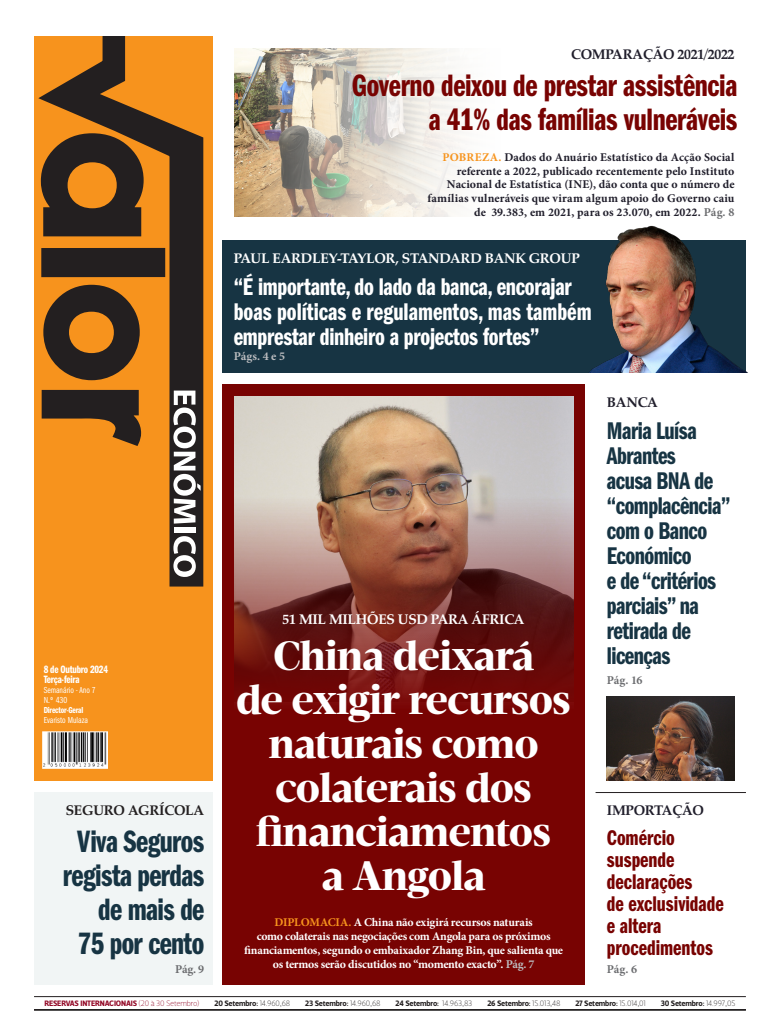
<style>
.page{position:relative;width:780px;height:1021px;background:#fff}
.page>*{position:absolute;margin:0;border:0;box-sizing:border-box;transform-origin:0 0}
.body{font:900 42px/44px "Velino Headline";letter-spacing:-.025em;color:#fff;text-align:center}
.body-2{font:32px "Franklin Gothic Demi Cmpr";letter-spacing:-.01em;color:#780302}
.body-3{font:32px/34px "Franklin Gothic Demi Cmpr";letter-spacing:-.02em;color:#173443;text-align:right}
.body-4{font:25px/25px "Franklin Gothic Demi Cmpr";letter-spacing:-.01em;color:#fff}
.body-5{font:25px/25px "Franklin Gothic Demi Cmpr";letter-spacing:-.02em;color:#173443}
.body-6{font:22px/22px "Franklin Gothic Demi Cmpr";color:#780302}
.body-7{font:700 14px "Zapf Calligraphic 801 BT";letter-spacing:-.02em;color:#fff}
.body-8{font:700 14px "Zapf Calligraphic 801 BT";letter-spacing:-.02em;color:#201e2b}
.body-9{font:700 14px "Zapf Calligraphic 801 BT";letter-spacing:-.02em;color:#231f20}
.Txt_Minion{font:700 12px "Minion Pro";letter-spacing:-.01em;color:#6c6d70}
.Txt_Minion-2{font:700 12px "Minion Pro";color:#bcbdc0}
.Txt_Minion-3{font:700 11.8px/13.8px "Minion Pro";letter-spacing:.005em;color:#201e2b;text-align:right}
.Txt_Minion-4{font:700 11.8px "Minion Pro";letter-spacing:-.02em;color:#fff}
.t1{font:11px "Franklin Gothic Demi Cmpr";letter-spacing:-.02em;color:#fff}
.t2{font:9px/10px "Franklin Gothic Demi Cmpr";letter-spacing:-.02em;color:#fff}
.t3{font:9px "Franklin Gothic Book Cmpr";color:#fff}
.t4{font:700 8px "Velino Sans";letter-spacing:-.02em;color:#231f20}
.t5{font:700 8px "Velino Sans";letter-spacing:-.02em;color:#930927}
.s1{color:#f7941d}
.s2{font-size:12px;color:#6c6d70}
.s3{font-family:"Franklin Gothic Book Cmpr"}
.s4{font-size:12px;color:#bcbdc0}
.s5{font-weight:100}
</style>
<div class="page">
<hr style="left:34px;top:1009px;width:711px;height:1px;background:#231f20">
<hr style="left:34px;top:996px;width:711px;height:1px;background:#231f20">
<div style="left:34px;top:36px;width:179px;height:744px;background:#f7931d"></div>
<svg style="left:38px;top:36px;width:166px;height:551px"></svg>
<svg style="left:173px;top:390px;width:27px;height:133px"></svg>
<div style="left:174px;top:527px;width:21px;height:5px;background:#fff"></div>
<svg style="left:173px;top:536px;width:23px;height:41px"></svg>
<img style="left:43px;top:731px;width:65px;height:37px">
<div style="left:34px;top:792px;width:179px;height:192px;background:#f1f5f5"></div>
<div style="left:222px;top:384px;width:362px;height:600px;background:#780302"></div>
<img style="left:234px;top:396px;width:339px;height:304px">
<img style="left:606px;top:696px;width:128px;height:84px">
<hr style="left:595px;top:792px;width:151px;height:1px;background:#231f20">
<img style="left:234px;top:48px;width:231px;height:168px">
<div style="left:222px;top:240px;width:524px;height:132px;background:#173443"></div>
<img style="left:590px;top:225px;width:157px;height:147px">
<p class="body-8" style="left:571px;top:46px;width:165px">COMPARAÇÃO 2021/2022</p>
<p class="body-2" style="left:352px;top:68px;width:387px">Governo deixou de prestar assistência</p>
<p class="body-2" style="left:428px;top:102px;width:310px">a 41% das famílias vulneráveis</p>
<p class="Txt_Minion-3" style="left:427px;top:150px;width:308px"><span class="s1">POBREZA.</span> Dados do Anuário Estatístico da Acção Social referente a 2022, publicado recentemente pelo Instituto Nacional de Estatística (INE), dão conta que o número de famílias vulneráveis que viram algum apoio do Governo caiu de 39.383, em 2021, para os 23.070, em 2022. <span class="s2">Pág. 8</span></p>
<p class="body-7" style="left:234px;top:250px;width:347px">PAUL EARDLEY-TAYLOR, STANDARD BANK GROUP</p>
<p class="body-4" style="left:234px;top:274px;width:359px">“É importante, do lado da banca, encorajar boas políticas e regulamentos, mas também emprestar dinheiro a projectos fortes”</p>
<p class="Txt_Minion-2" style="left:234px;top:348px;width:53px">Págs. 4 e 5</p>
<p class="t1" style="left:44px;top:663px;width:66px">8 de Outubro 2024</p>
<p class="t1" style="left:44px;top:673px;width:37px">Terça-feira</p>
<p class="t3" style="left:44px;top:685px;width:54px">Semanário - Ano 7</p>
<p class="t3" style="left:44px;top:695px;width:25px">N.º 430</p>
<p class="t2" style="left:44px;top:705px;width:46px">Director-Geral<br><span class="s3">Evaristo Mulaza</span></p>
<p class="body-9" style="left:66px;top:802px;width:140px">SEGURO AGRÍCOLA</p>
<p class="body-3" style="left:77px;top:825px;width:129px">Viva Seguros</p>
<p class="body-3" style="left:63px;top:859px;width:143px">regista perdas de mais de</p>
<p class="body-3" style="left:78px;top:927px;width:128px">75 por cento</p>
<p class="Txt_Minion" style="left:175px;top:960px;width:31px">Pág. 9</p>
<p class="body-7" style="left:282px;top:610px;width:243px">51 MIL MILHÕES USD PARA ÁFRICA</p>
<p class="body" style="left:236px;top:634px;width:336px">China deixará<br>de exigir recursos naturais como colaterais dos financiamentos<br>a Angola</p>
<p class="Txt_Minion-4" style="left:274px;top:914px;width:260px"><span class="s1">DIPLOMACIA.</span> A China não exigirá recursos naturais</p>
<p class="Txt_Minion-4" style="left:257px;top:928px;width:295px">como colaterais nas negociações com Angola para os próximos</p>
<p class="Txt_Minion-4" style="left:244px;top:941px;width:320px">financiamentos, segundo o embaixador Zhang Bin, que salienta que</p>
<p class="Txt_Minion-4" style="left:273px;top:955px;width:263px">os termos serão discutidos no “momento exacto”. <span class="s4">Pág. 7</span></p>
<p class="body-8" style="left:607px;top:394px;width:52px">BANCA</p>
<p class="body-5" style="left:607px;top:418px;width:125px">Maria Luísa<br>Abrantes<br>acusa BNA de “complacência” com o Banco<br>Económico<br>e de “critérios parciais” na retirada de licenças</p>
<p class="Txt_Minion" style="left:607px;top:672px;width:37px">Pág. 16</p>
<p class="body-8" style="left:607px;top:802px;width:99px">IMPORTAÇÃO</p>
<p class="body-6" style="left:607px;top:827px;width:69px">Comércio</p>
<p class="body-6" style="left:607px;top:849px;width:69px">suspende</p>
<p class="body-6" style="left:607px;top:871px;width:118px">declarações<br>de exclusividade</p>
<p class="body-6" style="left:607px;top:915px;width:56px">e altera</p>
<p class="body-6" style="left:607px;top:937px;width:108px">procedimentos</p>
<p class="Txt_Minion" style="left:607px;top:960px;width:32px">Pág. 6</p>
<p class="t5" style="left:44px;top:998px;width:157px">RESERVAS INTERNACIONAIS <span class="s5">(20 à 30 Setembro)</span></p>
<p class="t4" style="left:214px;top:998px;width:77px">20 Setembro: <span class="s5">14.960,68</span></p>
<p class="t4" style="left:305px;top:998px;width:77px">23 Setembro: <span class="s5">14.960,68</span></p>
<p class="t4" style="left:395px;top:998px;width:78px">24 Setembro: <span class="s5">14.963,83</span></p>
<p class="t4" style="left:487px;top:998px;width:75px">26 Setembro: <span class="s5">15.013,48</span></p>
<p class="t4" style="left:575px;top:998px;width:72px">27 Setembro: <span class="s5">15.014,01</span></p>
<p class="t4" style="left:660px;top:998px;width:76px">30 Setembro: <span class="s5">14.997,05</span></p>
</div>
